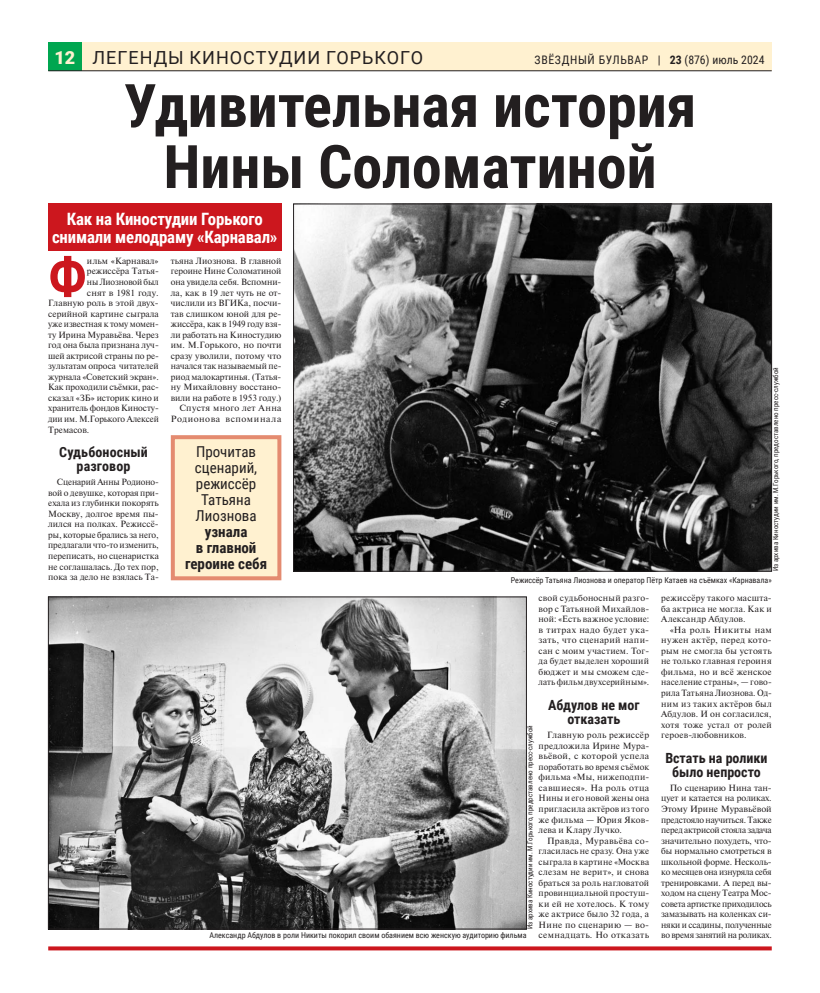
<style>
.page{position:relative;width:820px;height:993px;background:#fff}
.page>*{position:absolute;margin:0;border:0;box-sizing:border-box;transform-origin:0 0}
.t1{font:700 60px/61px "Roboto Condensed";color:#231f20;text-align:center}
.t2{font:700 53.4px "Roboto Condensed";color:#cc171e}
.t3{font:18px "Roboto";letter-spacing:.055em;color:#231f20}
.t4{font:700 17px/18px "Roboto Condensed";letter-spacing:-.01em;color:#fff;text-align:center}
.t5{font:15px/16px "Roboto Condensed";color:#231f20;text-align:center}
.t6{font:700 15px/16px "Roboto Condensed";color:#231f20;text-align:center}
.t7{font:700 14px/14px "Roboto Condensed";color:#231f20;text-align:center}
.t8{font:11.7px "Roboto Condensed";letter-spacing:.055em;color:#231f20}
.t9{font:9px/10.5px "Newton C";color:#231f20;text-align:justify}
.t10{font:8px "Roboto Condensed";color:#231f20}
.t11{font:7px "Roboto Condensed";color:#231f20}
.s1{font-weight:900;color:#fff1d0}
.s2{font-weight:700}
</style>
<div class="page">
<div style="left:48px;top:43px;width:723px;height:28px;background:#fff1d0"></div>
<div style="left:48px;top:43px;width:33px;height:28px;background:#00a650"></div>
<hr style="left:48px;top:71px;width:723px;height:1px;background:#231f20">
<div style="left:48px;top:204px;width:233px;height:47px;background:#cc171e"></div>
<div style="left:173px;top:437px;width:106px;height:141px;background:#fff1d0"></div>
<div style="left:171px;top:435px;width:110px;height:145px;border:4px solid #e48b70"></div>
<svg style="left:48px;top:946px;width:723px;height:4px;background:#d13036"></svg>
<img style="left:295px;top:206px;width:474px;height:363px">
<img style="left:50px;top:598px;width:474px;height:328px">
<div style="left:48px;top:596px;width:478px;height:332px;border:1px solid #231f20"></div>
<h3 class="t3" style="left:54px;top:47px;width:370px"><span class="s1">12</span> ЛЕГЕНДЫ КИНОСТУДИИ ГОРЬКОГО</h3>
<p class="t8" style="left:534px;top:53px;width:231px">ЗВЁЗДНЫЙ БУЛЬВАР | <span class="s2">23</span> (876) июль 2024</p>
<h1 class="t1" style="left:124px;top:76px;width:574px">Удивительная история<br>Нины Соломатиной</h1>
<h3 class="t4" style="left:52px;top:210px;width:227px">Как на Киностудии Горького снимали мелодраму «Карнавал»</h3>
<h2 class="t2" style="left:48px;top:246px;width:40px">Ф</h2>
<p class="t9" style="left:87px;top:255px;width:73px">ильм «Карнавал»</p>
<p class="t9" style="left:87px;top:266px;width:73px">режиссёра Татья-</p>
<p class="t9" style="left:87px;top:276px;width:73px">ны Лиозновой был</p>
<p class="t9" style="left:87px;top:287px;width:73px">снят в 1981 году.</p>
<p class="t9" style="left:48px;top:297px;width:112px">Главную роль в этой двух-</p>
<p class="t9" style="left:48px;top:308px;width:112px">серийной картине сыграла</p>
<p class="t9" style="left:48px;top:318px;width:112px">уже известная к тому момен-</p>
<p class="t9" style="left:48px;top:329px;width:112px">ту Ирина Муравьёва. Через</p>
<p class="t9" style="left:48px;top:340px;width:112px">год она была признана луч-</p>
<p class="t9" style="left:48px;top:350px;width:112px">шей актрисой страны по ре-</p>
<p class="t9" style="left:48px;top:361px;width:112px">зультатам опроса читателей</p>
<p class="t9" style="left:48px;top:371px;width:112px">журнала «Советский экран».</p>
<p class="t9" style="left:48px;top:382px;width:112px">Как проходили съёмки, рас-</p>
<p class="t9" style="left:48px;top:392px;width:112px">сказал «ЗБ» историк кино и</p>
<p class="t9" style="left:48px;top:403px;width:112px">хранитель фондов Киносту-</p>
<p class="t9" style="left:48px;top:413px;width:112px">дии им. М.Горького Алексей</p>
<p class="t9" style="left:48px;top:424px;width:43px">Тремасов.</p>
<h3 class="t7" style="left:59px;top:445px;width:90px">Судьбоносный разговор</h3>
<p class="t9" style="left:48px;top:476px;width:112px;text-indent:9px">Сценарий Анны Родионо&shy;вой о девушке, которая при&shy;ехала из глубинки покорять Москву, долгое время пы&shy;лился на полках. Режиссё&shy;ры, которые брались за него, предлагали что-то изменить, переписать, но сценаристка не соглашалась. До тех пор, пока за дело не взялась Та-</p>
<p class="t9" style="left:171px;top:255px;width:112px;text-align:right">тьяна Лиознова. В главной героине Нине Соломатиной она увидела себя. Вспомни&shy;ла, как в 19 лет чуть не от&shy;числили из ВГИКа, посчи&shy;тав слишком юной для ре&shy;жиссёра, как в 1949 году взя&shy;ли работать на Киностудию им. М.Горького, но почти сразу уволили, потому что начался так называемый пе&shy;риод малокартинья. (Татья&shy;ну Михайловну восстано&shy;вили на работе в 1953 году.)<br>Спустя много лет Анна<br>Родионова вспоминала</p>
<h3 class="t5" style="left:195px;top:444px;width:64px">Прочитав сценарий, режиссёр<br>Татьяна<br>Лиознова</h3>
<h3 class="t6" style="left:185px;top:524px;width:84px">узнала<br>в главной героине себя</h3>
<p class="t11" style="left:771px;top:571px;width:205px;rotate:-90deg">Из архива Киностудии им. М.Горького, предоставлено пресс-службой</p>
<p class="t10" style="left:510px;top:575px;width:262px">Режиссёр Татьяна Лиознова и оператор Пётр Катаев на съёмках «Карнавала»</p>
<p class="t9" style="left:538px;top:592px;width:112px">свой судьбоносный разго&shy;вор с Татьяной Михайлов&shy;ной: «Есть важное условие: в титрах надо будет ука&shy;зать, что сценарий напи&shy;сан с моим участием. Тог&shy;да будет выделен хороший бюджет и мы сможем сде&shy;лать фильм двухсерийным».</p>
<h3 class="t7" style="left:547px;top:698px;width:93px">Абдулов не мог отказать</h3>
<p class="t9" style="left:538px;top:729px;width:112px;text-indent:9px">Главную роль режиссёр предложила Ирине Мура&shy;вьёвой, с которой успела поработать во время съёмок фильма «Мы, нижеподпи&shy;савшиеся». На роль отца Нины и его новой жены она пригласила актёров из того же фильма — Юрия Яков&shy;лева и Клару Лучко.</p>
<p class="t9" style="left:538px;top:834px;width:112px;text-indent:9px">Правда, Муравьёва со&shy;гласилась не сразу. Она уже сыграла в картине «Москва слезам не верит», и снова браться за роль нагловатой провинциальной простуш&shy;ки ей не хотелось. К тому же актрисе было 32 года, а Нине по сценарию — во&shy;семнадцать. Но отказать</p>
<p class="t11" style="left:526px;top:928px;width:205px;rotate:-90deg">Из архива Киностудии им. М.Горького, предоставлено пресс-службой</p>
<p class="t10" style="left:209px;top:930px;width:318px">Александр Абдулов в роли Никиты покорил своим обаянием всю женскую аудиторию фильма</p>
<p class="t9" style="left:661px;top:592px;width:112px">режиссёру такого масшта&shy;ба актриса не могла. Как и Александр Абдулов.</p>
<p class="t9" style="left:661px;top:624px;width:112px;text-indent:9px">«На роль Никиты нам нужен актёр, перед кото&shy;рым не смогла бы устоять не только главная героиня фильма, но и всё женское население страны», — гово&shy;рила Татьяна Лиознова. Од&shy;ним из таких актёров был Абдулов. И он согласился, хотя тоже устал от ролей героев-любовников.</p>
<h3 class="t7" style="left:665px;top:750px;width:104px">Встать на ролики было непросто</h3>
<p class="t9" style="left:661px;top:782px;width:112px;text-indent:9px">По сценарию Нина тан&shy;цует и катается на роликах.<br>Этому Ирине Муравьёвой предстояло научиться. Также перед актрисой стояла задача значительно похудеть, что&shy;бы нормально смотреться в школьной форме. Несколь&shy;ко месяцев она изнуряла себя тренировками. А перед вы&shy;ходом на сцену Театра Мос&shy;совета артистке приходилось замазывать на коленках си&shy;няки и ссадины, полученные во время занятий на роликах.</p>
</div>
